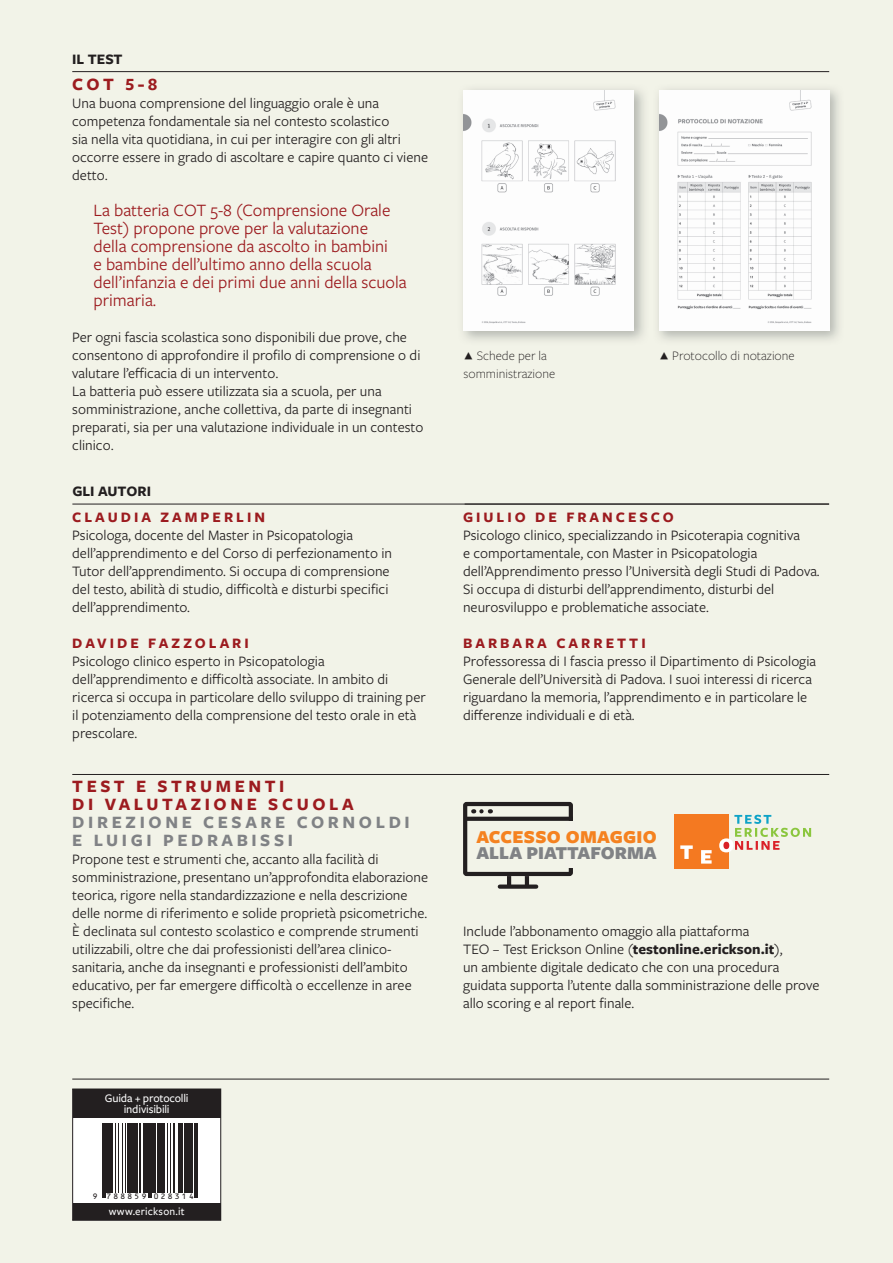
<style>
.page{position:relative;width:893px;height:1263px;background:#f2f3e8}
.page>*{position:absolute;margin:0;border:0;box-sizing:border-box;transform-origin:0 0}
.t1{font:900 18.9px "Freight Sans Pro";color:#808285}
.t2{font:900 18.9px "Freight Sans Pro";letter-spacing:.015em;color:#f58220}
.t3{font:18px/18px "Freight Sans Pro";color:#9c1b1f}
.t4{font:700 18px/18px "Freight Sans Pro";letter-spacing:.2em;color:#9c1b1f}
.t5{font:700 18px/18px "Freight Sans Pro";letter-spacing:.2em;color:#808285}
.t6{font:15px/18px "Freight Sans Pro";color:#231f20}
.t7{font:700 15px "Freight Sans Pro";letter-spacing:.2em;color:#9c1b1f}
.t8{font:700 15px "Freight Sans Pro";color:#231f20}
.t9{font:300 13.5px "Freight Sans Pro";color:#231f20}
.t10{font:500 12px/10.5px "Freight Sans Pro";letter-spacing:-.015em;color:#fff;text-align:center}
.t11{font:500 11.25px "Freight Sans Pro";letter-spacing:.015em;color:#fff}
.t12{font:7.5px "OCRB Std";letter-spacing:.215em;color:#231f20}
.s1{font-weight:700}
</style>
<div class="page">
<hr style="left:72px;top:71px;width:757px;height:1px;background:#231f20">
<img style="left:658px;top:89px;width:181px;height:251px">
<img style="left:659px;top:90px;width:170px;height:241px">
<img style="left:463px;top:90px;width:171px;height:241px">
<hr style="left:72px;top:774px;width:757px;height:1px;background:#231f20">
<hr style="left:72px;top:1079px;width:757px;height:1px;background:#231f20">
<svg style="left:72px;top:1088px;width:149px;height:133px;background:#716e6f"></svg>
<svg style="left:91px;top:1123px;width:114px;height:76px;background:#b4b3b3"></svg>
<hr style="left:102px;top:1123px;width:1px;height:74px;background:#231f20">
<hr style="left:104px;top:1123px;width:1px;height:74px;background:#231f20">
<hr style="left:106px;top:1123px;width:3px;height:69px;background:#231f20">
<hr style="left:110px;top:1123px;width:2px;height:69px;background:#231f20">
<hr style="left:115px;top:1123px;width:1px;height:69px;background:#231f20">
<hr style="left:118px;top:1123px;width:1px;height:69px;background:#231f20">
<hr style="left:122px;top:1123px;width:1px;height:69px;background:#231f20">
<hr style="left:126px;top:1123px;width:1px;height:69px;background:#231f20">
<hr style="left:127px;top:1123px;width:2px;height:69px;background:#231f20">
<hr style="left:130px;top:1123px;width:3px;height:69px;background:#231f20">
<hr style="left:135px;top:1123px;width:3px;height:69px;background:#231f20">
<hr style="left:140px;top:1123px;width:1px;height:69px;background:#231f20">
<hr style="left:144px;top:1123px;width:1px;height:69px;background:#231f20">
<hr style="left:146px;top:1123px;width:2px;height:69px;background:#231f20">
<hr style="left:149px;top:1123px;width:1px;height:74px;background:#231f20">
<hr style="left:151px;top:1123px;width:1px;height:74px;background:#231f20">
<hr style="left:153px;top:1123px;width:3px;height:69px;background:#231f20">
<hr style="left:158px;top:1123px;width:1px;height:69px;background:#231f20">
<hr style="left:160px;top:1123px;width:2px;height:69px;background:#231f20">
<hr style="left:163px;top:1123px;width:2px;height:69px;background:#231f20">
<hr style="left:167px;top:1123px;width:1px;height:69px;background:#231f20">
<hr style="left:170px;top:1123px;width:1px;height:69px;background:#231f20">
<hr style="left:174px;top:1123px;width:1px;height:69px;background:#231f20">
<hr style="left:179px;top:1123px;width:1px;height:69px;background:#231f20">
<hr style="left:181px;top:1123px;width:2px;height:69px;background:#231f20">
<hr style="left:185px;top:1123px;width:2px;height:69px;background:#231f20">
<hr style="left:188px;top:1123px;width:1px;height:69px;background:#231f20">
<hr style="left:190px;top:1123px;width:3px;height:69px;background:#231f20">
<hr style="left:195px;top:1123px;width:1px;height:74px;background:#231f20">
<hr style="left:197px;top:1123px;width:1px;height:74px;background:#231f20">
<div style="left:463px;top:802px;width:110px;height:74px;border:4px solid #231f20"></div>
<div style="left:500px;top:884px;width:36px;height:5px;background:#231f20"></div>
<hr style="left:507px;top:876px;width:4px;height:11px;background:#231f20">
<hr style="left:525px;top:876px;width:4px;height:11px;background:#231f20">
<svg style="left:473px;top:809px;width:9px;height:4px"></svg>
<div style="left:565px;top:821px;width:10px;height:46px;background:#f2f2e9"></div>
<svg style="left:466px;top:817px;width:107px;height:4px"></svg>
<div style="left:675px;top:815px;width:54px;height:54px;background:#f47921"></div>
<svg style="left:680px;top:845px;width:13px;height:14px"></svg>
<svg style="left:701px;top:850px;width:11px;height:13px"></svg>
<svg style="left:719px;top:815px;width:92px;height:37px"></svg>
<hr style="left:72px;top:504px;width:757px;height:1px;background:#231f20">
<p class="t8" style="left:72px;top:49px;width:52px">IL TEST</p>
<p class="t4" style="left:72px;top:74px;width:86px">COT 5-8</p>
<p class="t6" style="left:72px;top:93px;width:357px">Una buona comprensione del linguaggio orale è una competenza fondamentale sia nel contesto scolastico<br>sia nella vita quotidiana, in cui per interagire con gli altri occorre essere in grado di ascoltare e capire quanto ci viene detto.</p>
<p class="t3" style="left:94px;top:200px;width:315px">La batteria COT 5-8 (Comprensione Orale Test) propone prove per la valutazione<br>della comprensione da ascolto in bambini<br>e bambine dell’ultimo anno della scuola dell’infanzia e dei primi due anni della scuola primaria.</p>
<p class="t6" style="left:72px;top:327px;width:353px">Per ogni fascia scolastica sono disponibili due prove, che consentono di approfondire il profilo di comprensione o di valutare l’efficacia di un intervento.<br>La batteria può essere utilizzata sia a scuola, per una somministrazione, anche collettiva, da parte di insegnanti preparati, sia per una valutazione individuale in un contesto clinico.</p>
<p class="t8" style="left:72px;top:481px;width:80px">GLI AUTORI</p>
<p class="t7" style="left:72px;top:507px;width:194px">CLAUDIA ZAMPERLIN</p>
<p class="t6" style="left:72px;top:525px;width:321px">Psicologa, docente del Master in Psicopatologia dell’apprendimento e del Corso di perfezionamento in Tutor dell’apprendimento. Si occupa di comprensione del testo, abilità di studio, difficoltà e disturbi specifici dell’apprendimento.</p>
<p class="t7" style="left:72px;top:633px;width:178px">DAVIDE FAZZOLARI</p>
<p class="t6" style="left:72px;top:651px;width:355px">Psicologo clinico esperto in Psicopatologia dell’apprendimento e difficoltà associate. In ambito di ricerca si occupa in particolare dello sviluppo di training per il potenziamento della comprensione del testo orale in età prescolare.</p>
<p class="t4" style="left:72px;top:776px;width:283px">TEST E STRUMENTI<br>DI VALUTAZIONE SCUOLA</p>
<p class="t5" style="left:72px;top:812px;width:339px">DIREZIONE CESARE CORNOLDI<br>E LUIGI PEDRABISSI</p>
<p class="t6" style="left:72px;top:849px;width:357px">Propone test e strumenti che, accanto alla facilità di somministrazione, presentano un’approfondita elaborazione teorica, rigore nella standardizzazione e nella descrizione delle norme di riferimento e solide proprietà psicometriche.<br>È declinata sul contesto scolastico e comprende strumenti utilizzabili, oltre che dai professionisti dell’area clinico&shy;sanitaria, anche da insegnanti e professionisti dell’ambito educativo, per far emergere difficoltà o eccellenze in aree specifiche.</p>
<p class="t10" style="left:105px;top:1092px;width:85px">Guida + protocolli indivisibili</p>
<p class="t12" style="left:93px;top:1192px;width:103px">9 788859 028314</p>
<p class="t11" style="left:109px;top:1204px;width:78px">www.erickson.it</p>
<p class="t9" style="left:477px;top:347px;width:72px">Schede per la</p>
<p class="t9" style="left:672px;top:347px;width:124px">Protocollo di notazione</p>
<p class="t9" style="left:463px;top:365px;width:93px">somministrazione</p>
<p class="t7" style="left:463px;top:507px;width:212px">GIULIO DE FRANCESCO</p>
<p class="t6" style="left:463px;top:525px;width:358px">Psicologo clinico, specializzando in Psicoterapia cognitiva<br>e comportamentale, con Master in Psicopatologia dell’Apprendimento presso l’Università degli Studi di Padova.<br>Si occupa di disturbi dell’apprendimento, disturbi del neurosviluppo e problematiche associate.</p>
<p class="t7" style="left:463px;top:633px;width:184px">BARBARA CARRETTI</p>
<p class="t6" style="left:463px;top:651px;width:354px">Professoressa di I fascia presso il Dipartimento di Psicologia Generale dell’Università di Padova. I suoi interessi di ricerca riguardano la memoria, l’apprendimento e in particolare le differenze individuali e di età.</p>
<p class="t2" style="left:476px;top:824px;width:182px">ACCESSO OMAGGIO</p>
<p class="t1" style="left:476px;top:839px;width:182px">ALLA PIATTAFORMA</p>
<p class="t6" style="left:463px;top:921px;width:358px">Include l’abbonamento omaggio alla piattaforma<br>TEO – Test Erickson Online (<span class="s1">testonline.erickson.it</span>),<br>un ambiente digitale dedicato che con una procedura guidata supporta l’utente dalla somministrazione delle prove allo scoring e al report finale.</p>
</div>
